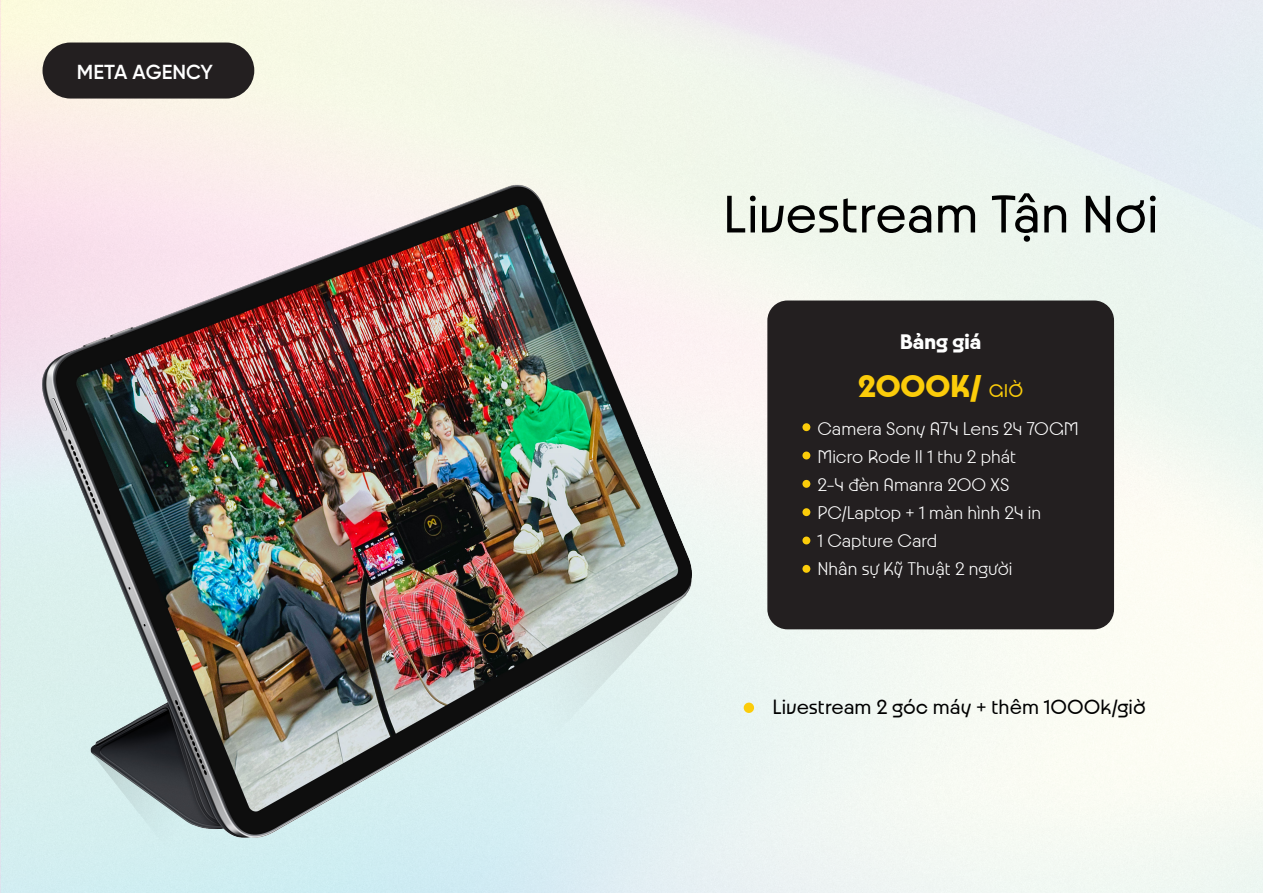
<style>
.page{position:relative;width:1263px;height:893px;background:#fff}
.page>*{position:absolute;margin:0;border:0;box-sizing:border-box;transform-origin:0 0}
.t1{font:56.4px "Paris 2024";color:#000}
.t2{font:700 33.45px "Paris 2024";color:#fbcc0a}
.t3{font:700 22.35px "Paris 2024";color:#fff}
.t4{font:21.9px "Paris 2024";color:#000}
.t5{font:600 20.25px "SVN Gilroy";color:#fff}
.t6{font:300 19.5px "Paris 2024";color:#fff}
.s1{font-weight:400;font-size:19.5px}
</style>
<div class="page">
<img style="left:0;top:0;width:1263px;height:893px">
<div style="left:768px;top:301px;width:345px;height:327px;background:#231f20;border-radius:19px"></div>
<div style="left:767px;top:300px;width:347px;height:329px;border:2px solid #231f20;border-radius:19px"></div>
<div style="left:802px;top:423px;width:8px;height:8px;background:#fbcc0a;border-radius:50%"></div>
<div style="left:802px;top:565px;width:8px;height:8px;background:#fbcc0a;border-radius:50%"></div>
<div style="left:802px;top:480px;width:8px;height:8px;background:#fbcc0a;border-radius:50%"></div>
<div style="left:802px;top:452px;width:8px;height:7px;background:#fbcc0a;border-radius:50%"></div>
<div style="left:802px;top:508px;width:8px;height:8px;background:#fbcc0a;border-radius:50%"></div>
<div style="left:802px;top:537px;width:8px;height:7px;background:#fbcc0a;border-radius:50%"></div>
<div style="left:744px;top:703px;width:10px;height:10px;background:#fbcc0a;border-radius:50%"></div>
<div style="left:43px;top:43px;width:211px;height:56px;background:#231f20;border-radius:28px"></div>
<img style="left:43px;top:185px;width:649px;height:665px">
<p class="t5" style="left:77px;top:57px;width:138px">META AGENCY</p>
<p class="t1" style="left:723px;top:172px;width:437px">Livestream Tận Nơi</p>
<p class="t3" style="left:900px;top:325px;width:83px">Bảng giá</p>
<p class="t2" style="left:858px;top:361px;width:166px">2000K/ <span class="s1">GIỜ</span></p>
<p class="t6" style="left:817px;top:414px;width:263px">Camera Sony A74 Lens 24 70GM</p>
<p class="t6" style="left:817px;top:442px;width:200px">Micro Rode II 1 thu 2 phát</p>
<p class="t6" style="left:817px;top:470px;width:193px">2-4 đèn Amanra 200 XS</p>
<p class="t6" style="left:817px;top:498px;width:225px">PC/Laptop + 1 màn hình 24 in</p>
<p class="t6" style="left:817px;top:526px;width:121px">1 Capture Card</p>
<p class="t6" style="left:817px;top:554px;width:197px">Nhân sự Kỹ Thuật 2 người</p>
<p class="t4" style="left:772px;top:690px;width:375px">Livestream 2 góc máy + thêm 1000k/giờ</p>
</div>
